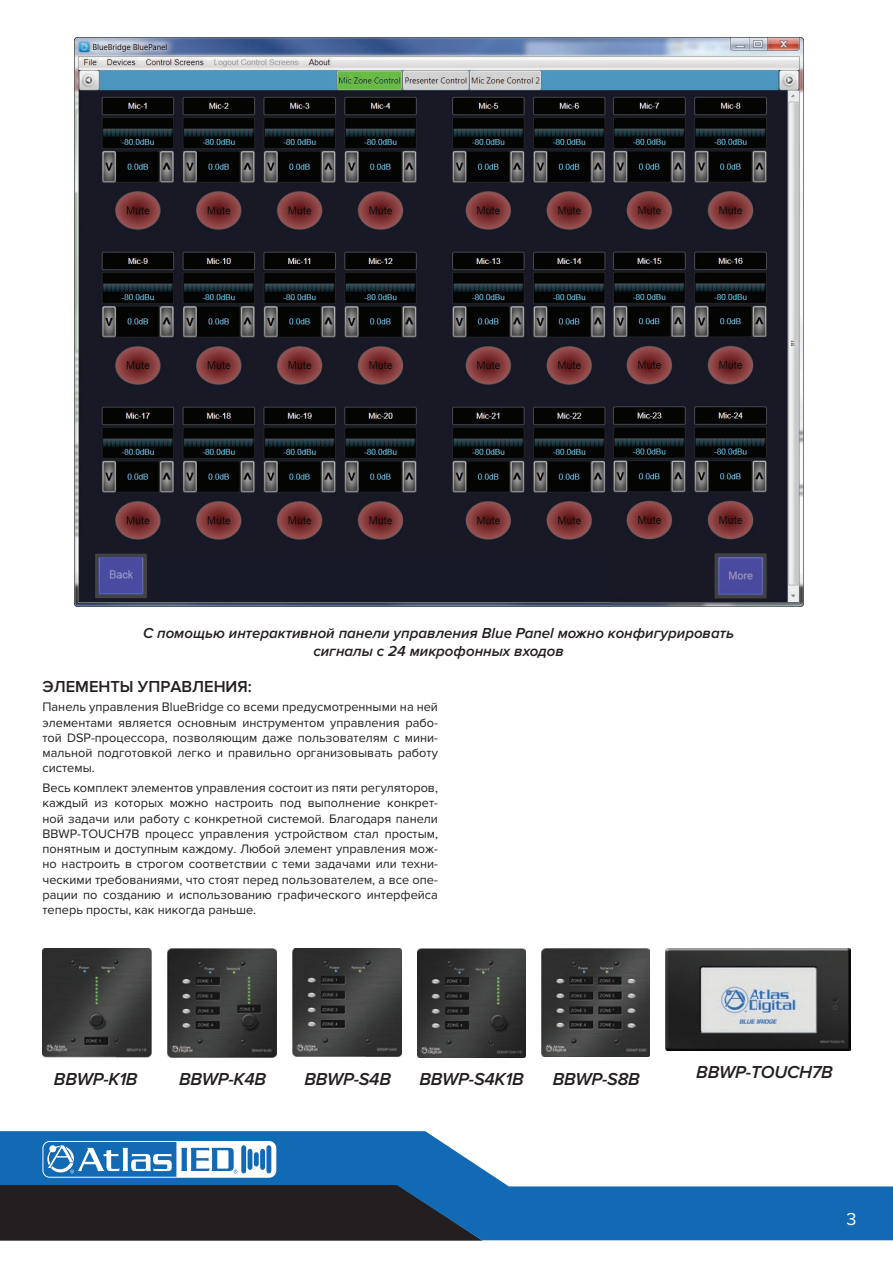
<style>
.page{position:relative;width:893px;height:1263px;background:#fff}
.page>*{position:absolute;margin:0;border:0;box-sizing:border-box;transform-origin:0 0}
.t1{font:italic 600 18px "Proxima Nova";letter-spacing:-.015em;color:#231f20}
.t2{font:18px "Proxima Nova";color:#fff}
.t3{font:600 16.5px "Proxima Nova";color:#231f20}
.t4{font:italic 600 15px "Proxima Nova";color:#231f20}
.t5{font:12.75px/15.3px "Proxima Nova";color:#231f20;text-align:justify}
</style>
<div class="page">
<svg style="left:0;top:1131px;width:893px;height:109px"></svg>
<svg style="left:42px;top:1141px;width:234px;height:37px"></svg>
<img style="left:75px;top:37px;width:533px;height:569px">
<img style="left:608px;top:37px;width:195px;height:569px">
<img style="left:418px;top:948px;width:108px;height:110px">
<img style="left:542px;top:948px;width:108px;height:109px">
<img style="left:43px;top:948px;width:109px;height:109px">
<img style="left:168px;top:948px;width:109px;height:110px">
<img style="left:293px;top:948px;width:109px;height:109px">
<img style="left:665px;top:948px;width:185px;height:102px">
<p class="t4" style="left:143px;top:625px;width:593px">С помощью интерактивной панели управления Blue Panel можно конфигурировать</p>
<p class="t4" style="left:313px;top:643px;width:252px">сигналы с 24 микрофонных входов</p>
<p class="t3" style="left:43px;top:677px;width:211px">ЭЛЕМЕНТЫ УПРАВЛЕНИЯ:</p>
<p class="t5" style="left:43px;top:699px;width:397px">Панель управления BlueBridge со всеми предусмотренными на ней элементами является основным инструментом управления рабо&shy;той DSP-процессора, позволяющим даже пользователям с мини&shy;мальной подготовкой легко и правильно организовывать работу системы.</p>
<p class="t5" style="left:43px;top:780px;width:397px">Весь комплект элементов управления состоит из пяти регуляторов, каждый из которых можно настроить под выполнение конкрет&shy;ной задачи или работу с конкретной системой. Благодаря панели BBWP-TOUCH7B процесс управления устройством стал простым, понятным и доступным каждому. Любой элемент управления мож&shy;но настроить в строгом соответствии с теми задачами или техни&shy;ческими требованиями, что стоят перед пользователем, а все опе&shy;рации по созданию и использованию графического интерфейса теперь просты, как никогда раньше.</p>
<p class="t1" style="left:54px;top:1069px;width:85px">BBWP-K1B</p>
<p class="t1" style="left:179px;top:1069px;width:89px">BBWP-K4B</p>
<p class="t1" style="left:304px;top:1069px;width:88px">BBWP-S4B</p>
<p class="t1" style="left:419px;top:1069px;width:106px">BBWP-S4K1B</p>
<p class="t1" style="left:553px;top:1069px;width:88px">BBWP-S8B</p>
<p class="t1" style="left:696px;top:1062px;width:138px">BBWP-TOUCH7B</p>
<h1 class="t2" style="left:846px;top:1209px;width:12px">3</h1>
</div>
